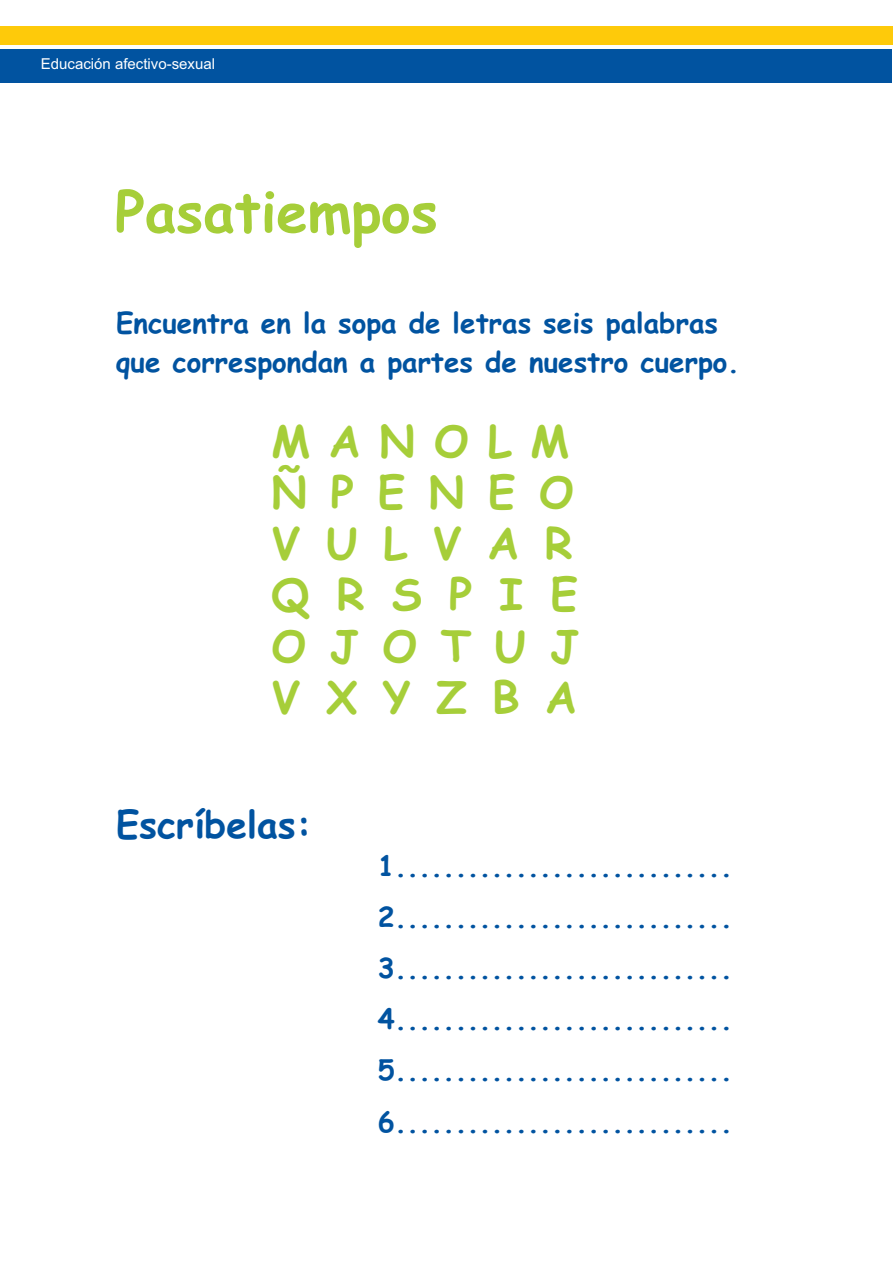
<style>
.page{position:relative;width:893px;height:1263px;background:#fff}
.page>*{position:absolute;margin:0;border:0;box-sizing:border-box;transform-origin:0 0}
.t1{font:700 55.95px "Comic Sans MS";color:#a6ce39}
.t2{font:700 43.65px/51.3px "Comic Sans MS";letter-spacing:.565em;color:#a6ce39}
.t3{font:700 37.05px "Comic Sans MS";color:#0153a0}
.t4{font:700 27.75px/51.2px "Comic Sans MS";color:#0153a0}
.t5{font:15px "Arial";color:#fff}
</style>
<div class="page">
<div style="left:0;top:49px;width:892px;height:34px;background:#0153a0"></div>
<div style="left:0;top:26px;width:893px;height:19px;background:#feca0a"></div>
<p class="t5" style="left:41px;top:58px;width:176px">Educación afectivo-sexual</p>
<h1 class="t1" style="left:115px;top:187px;width:324px">Pasatiempos</h1>
<p class="t4" style="left:116px;top:306px;width:625px;line-height:38.7px">Encuentra en la sopa de letras seis palabras que correspondan a partes de nuestro cuerpo.</p>
<h2 class="t2" style="left:271px;top:419px;width:309px">MANOLM<br>ÑPENEO<br>VULVAR<br>QRSPIE<br>OJOTUJ<br>VXYZBA</h2>
<h3 class="t3" style="left:116px;top:808px;width:197px">Escríbelas:</h3>
<p class="t4" style="left:378px;top:843px;width:356px;text-align:justify">1............................<br>2............................<br>3............................<br>4............................<br>5............................<br>6............................</p>
</div>
